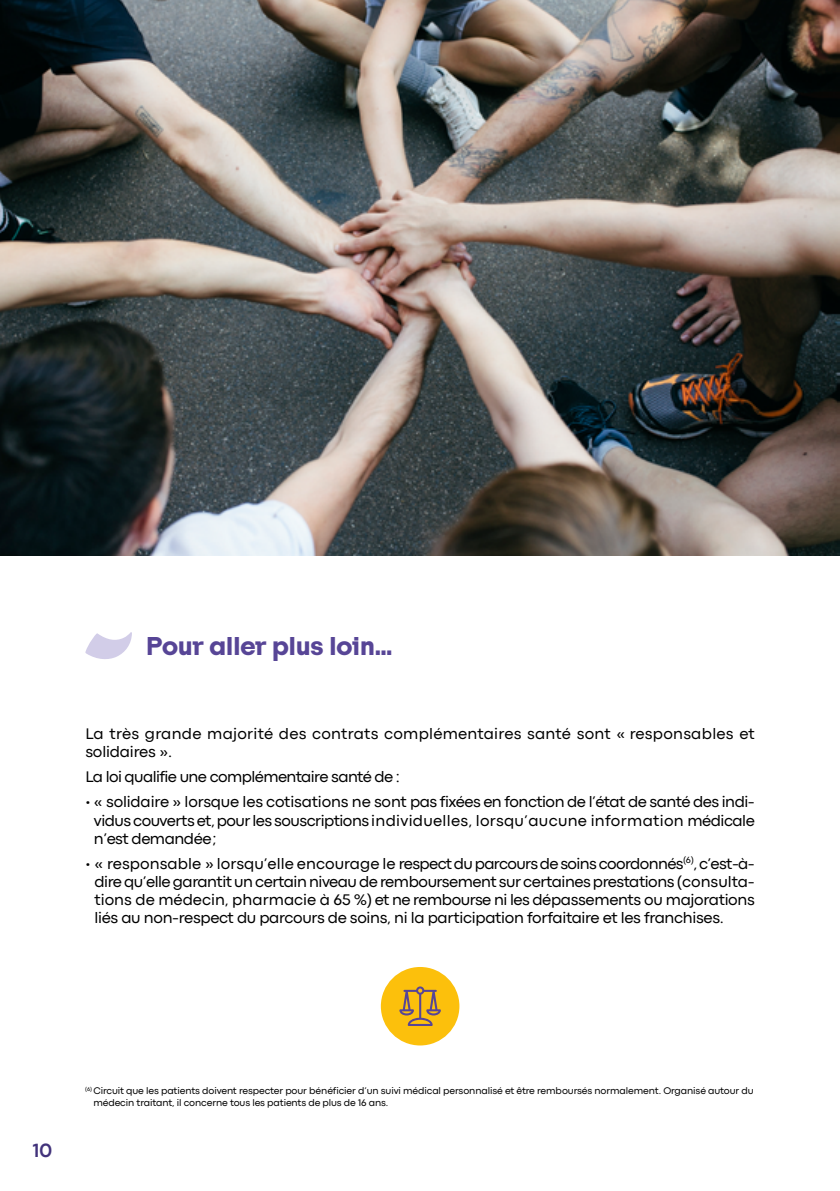
<style>
.page{position:relative;width:840px;height:1191px;background:#fff}
.page>*{position:absolute;margin:0;border:0;box-sizing:border-box;transform-origin:0 0}
.Titre_1{font:700 24px "Tosh A";color:#574596}
.t1{font:700 20px "Codec Pro";color:#42337b}
.TEXTE_COURANT{font:16px/18px "Codec Pro";letter-spacing:-.01em;color:#000;text-align:justify}
.TEXTE_COURANT-2{font:16px/18px "Codec Pro";letter-spacing:.015em;color:#000}
.TEXTE_COURANT-3{font:16px "Codec Pro";letter-spacing:-.035em;color:#000}
.Mentions{font:10px/12px "Codec Pro";letter-spacing:-.01em;color:#000}
</style>
<div class="page">
<svg style="left:85px;top:632px;width:47px;height:27px"></svg>
<img style="left:0;top:0;width:839px;height:555px">
<div style="left:380px;top:967px;width:79px;height:78px;background:#fcc00c;border-radius:50%"></div>
<svg style="left:399px;top:986px;width:41px;height:40px"></svg>
<p class="Titre_1" style="left:146px;top:632px;width:247px">Pour aller plus loin…</p>
<p class="TEXTE_COURANT-2" style="left:85px;top:724px;width:670px">La très grande majorité des contrats complémentaires santé sont « responsables et solidaires ».</p>
<p class="TEXTE_COURANT-3" style="left:85px;top:767px;width:316px">La loi qualifie une complémentaire santé de :</p>
<p class="TEXTE_COURANT" style="left:94px;top:793px;width:662px;text-indent:-8px">• « solidaire » lorsque les cotisations ne sont pas fixées en fonction de l’état de santé des indi&shy;vidus couverts et, pour les souscriptions individuelles, lorsqu’aucune information médicale n’est demandée;</p>
<p class="TEXTE_COURANT" style="left:94px;top:854px;width:661px;text-indent:-9px">• « responsable » lorsqu’elle encourage le respect du parcours de soins coordonnés<sup>(6)</sup>, c’est-à&shy;dire qu’elle garantit un certain niveau de remboursement sur certaines prestations (consulta&shy;tions de médecin, pharmacie à 65 %) et ne rembourse ni les dépassements ou majorations liés au non-respect du parcours de soins, ni la participation forfaitaire et les franchises.</p>
<p class="t1" style="left:33px;top:1138px;width:21px">10</p>
<p class="Mentions" style="left:93px;top:1084px;width:661px;text-indent:-8px"><sup>(6)</sup> Circuit que les patients doivent respecter pour bénéficier d’un suivi médical personnalisé et être remboursés normalement. Organisé autour du médecin traitant, il concerne tous les patients de plus de 16 ans.</p>
</div>
